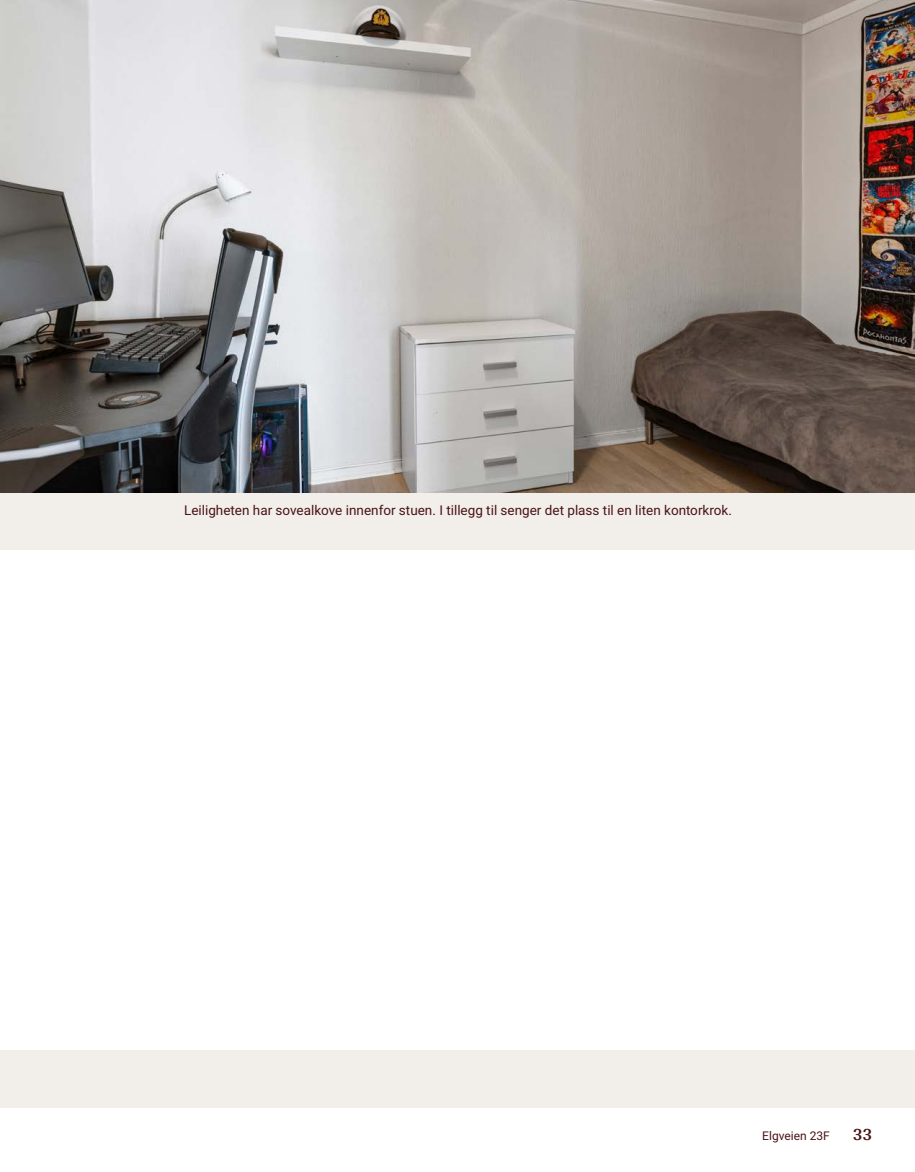
<style>
.page{position:relative;width:915px;height:1172px;background:#fff}
.page>*{position:absolute;margin:0;border:0;box-sizing:border-box;transform-origin:0 0}
.t1{font:700 18px "Arya";color:#481317}
.t2{font:13.5px "Roboto Vitec";color:#481317}
.t3{font:12px "Roboto Vitec";color:#481317}
</style>
<div class="page">
<div style="left:0;top:492px;width:914px;height:58px;background:#f2eeea"></div>
<div style="left:0;top:1050px;width:914px;height:58px;background:#f2eeea"></div>
<img style="left:0;top:0;width:914px;height:492px">
<p class="t2" style="left:184px;top:501px;width:549px">Leiligheten har sovealkove innenfor stuen. I tillegg til senger det plass til en liten kontorkrok.</p>
<p class="t3" style="left:762px;top:1127px;width:69px">Elgveien 23F</p>
<h1 class="t1" style="left:852px;top:1123px;width:21px">33</h1>
</div>
